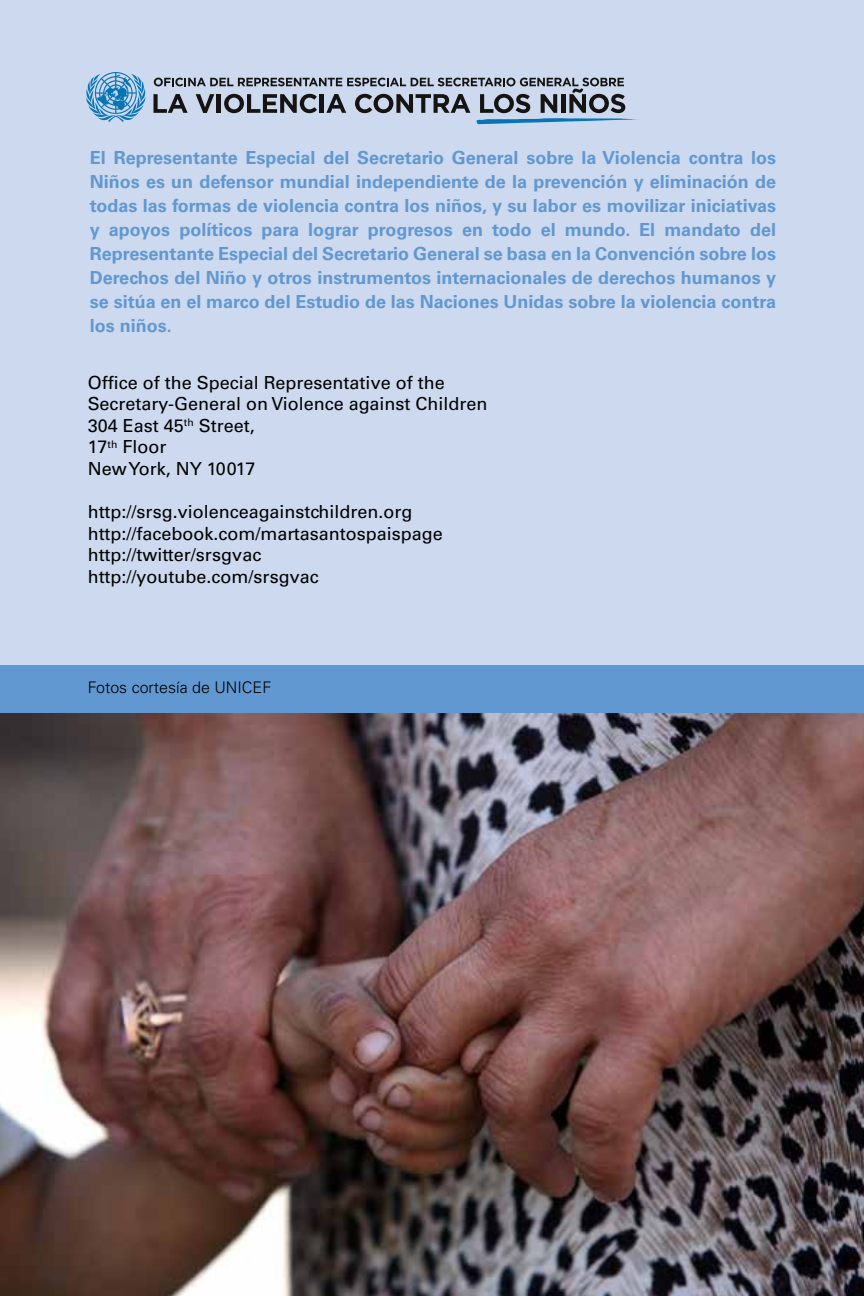
<style>
.page{position:relative;width:864px;height:1296px;background:#cdd9ef}
.page>*{position:absolute;margin:0;border:0;box-sizing:border-box;transform-origin:0 0}
.t1{font:700 18px/24px "Univers";color:#6198d1;text-align:justify}
.t2{font:18px/21.6px "Univers";color:#000}
.t3{font:300 16px "Univers";color:#000}
</style>
<div class="page">
<img style="left:0;top:713px;width:864px;height:583px">
<div style="left:0;top:666px;width:864px;height:47px;background:#6198d1"></div>
<svg style="left:86px;top:72px;width:60px;height:50px"></svg>
<svg style="left:154px;top:78px;width:483px;height:46px"></svg>
<p class="t1" style="left:90px;top:146px;width:688px">El Representante Especial del Secretario General sobre la Violencia contra los Niños es un defensor mundial independiente de la prevención y eliminación de todas las formas de violencia contra los niños, y su labor es movilizar iniciativas y apoyos políticos para lograr progresos en todo el mundo. El mandato del Representante Especial del Secretario General se basa en la Convención sobre los Derechos del Niño y otros instrumentos internacionales de derechos humanos y se sitúa en el marco del Estudio de las Naciones Unidas sobre la violencia contra los niños.</p>
<p class="t2" style="left:88px;top:372px;width:401px">Office of the Special Representative of the<br>Secretary-General on Violence against Children<br>304 East 45<sup>th</sup> Street,<br>17<sup>th</sup> Floor<br>New York, NY 10017</p>
<p class="t2" style="left:88px;top:501px;width:357px">http://srsg.violenceagainstchildren.org http://facebook.com/martasantospaispage http://twitter/srsgvac http://youtube.com/srsgvac</p>
<p class="t3" style="left:88px;top:678px;width:185px">Fotos cortesía de UNICEF</p>
</div>
